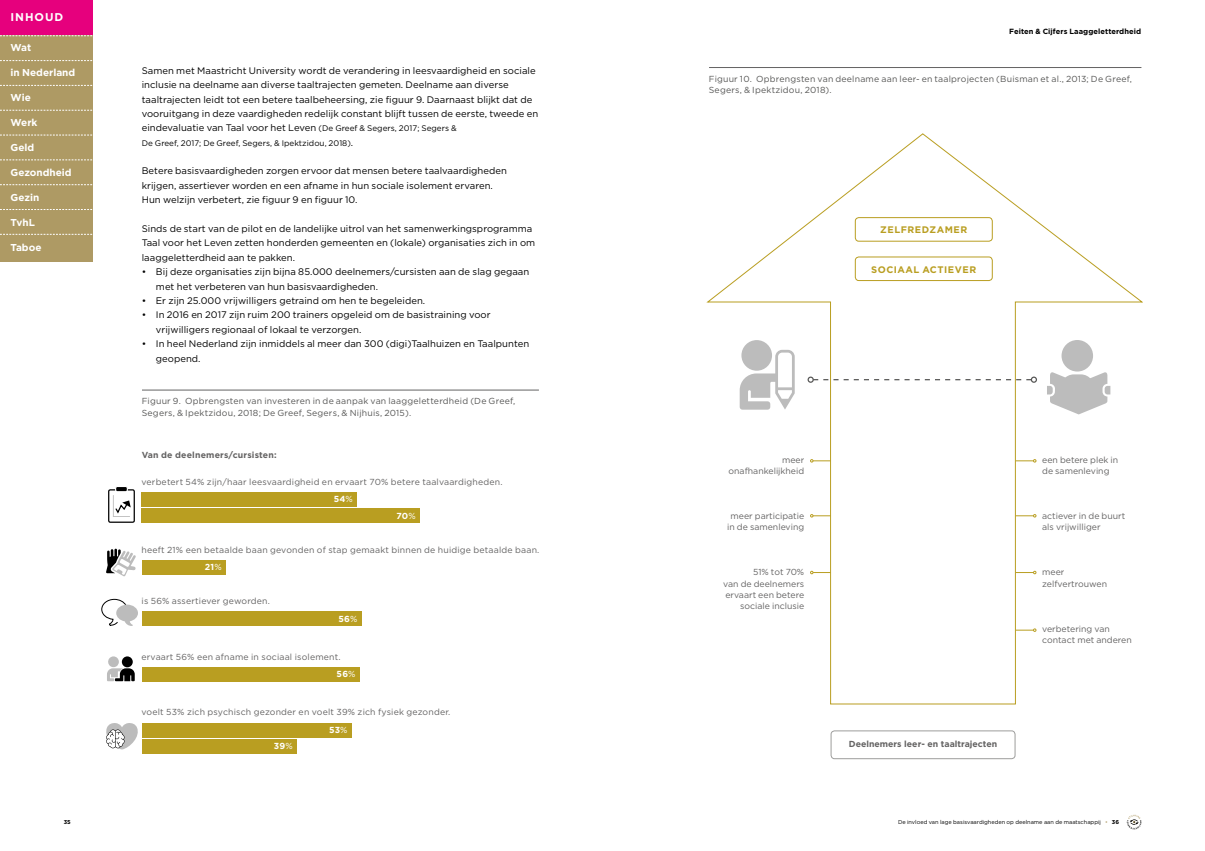
<style>
.page{position:relative;width:1205px;height:851px;background:#fff}
.page>*{position:absolute;margin:0;border:0;box-sizing:border-box;transform-origin:0 0}
.t1{font:700 11.25px "Gotham";letter-spacing:.08em;color:#fff}
.t2{font:700 10px "Gotham";color:#fff}
.t3{font:9.5px/14.4px "Gotham";letter-spacing:.005em;color:#000}
.t4{font:700 9.5px "Gotham";letter-spacing:.055em;color:#b99e21}
.t5{font:8.75px/16.9px "Gotham";letter-spacing:.02em;color:#646363}
.t6{font:8.75px/11.2px "Gotham";letter-spacing:.025em;color:#575756}
.t7{font:8.75px/11.2px "Gotham";color:#646363}
.t8{font:700 8.75px "Gotham";color:#646363}
.t9{font:700 8.75px "Gotham";letter-spacing:.02em;color:#646363}
.t10{font:700 8.75px "Gotham";letter-spacing:.025em;color:#fff}
.t11{font:8.12px "Gotham";letter-spacing:.005em;color:#000}
.t12{font:700 7.5px "Gotham";letter-spacing:.01em;color:#000}
.t13{font:5.62px "Gotham";color:#000}
.t14{font:700 5.62px "Gotham";color:#000}
.s1{font-size:8.12px}
.s2{font-size:9.5px}
.s3{font-weight:400}
.s4{font-weight:700;color:#fff}
.s5{color:#fff}
.s6{color:#ae9a64}
.s7{font-weight:700}
</style>
<div class="page">
<svg style="left:1125px;top:813px;width:18px;height:17px"></svg>
<svg style="left:1127px;top:814px;width:14px;height:15px"></svg>
<div style="left:0;top:0;width:92px;height:35px;background:#e6007d"></div>
<div style="left:0;top:35px;width:92px;height:226px;background:#ae9a64"></div>
<svg style="left:0;top:60px;width:92px;height:1px"></svg>
<svg style="left:0;top:135px;width:92px;height:1px"></svg>
<svg style="left:0;top:209px;width:92px;height:1px"></svg>
<svg style="left:0;top:85px;width:92px;height:1px"></svg>
<svg style="left:0;top:159px;width:92px;height:1px"></svg>
<svg style="left:0;top:234px;width:92px;height:1px"></svg>
<svg style="left:0;top:110px;width:92px;height:1px"></svg>
<svg style="left:0;top:184px;width:92px;height:1px"></svg>
<svg style="left:0;top:35px;width:92px;height:1px"></svg>
<hr style="left:142px;top:390px;width:397px;height:1px;background:#646363">
<div style="left:142px;top:492px;width:215px;height:14px;background:#b99e21"></div>
<div style="left:142px;top:508px;width:278px;height:15px;background:#b99e21"></div>
<div style="left:108px;top:489px;width:27px;height:33px;border:1px solid #000;border-radius:2px"></div>
<div style="left:116px;top:486px;width:11px;height:5px;background:#000;border-radius:2px"></div>
<div style="left:115px;top:486px;width:13px;height:6px;border:1px solid #fff;border-radius:2px"></div>
<svg style="left:113px;top:495px;width:18px;height:22px"></svg>
<div style="left:142px;top:560px;width:84px;height:14px;background:#b99e21"></div>
<svg style="left:106px;top:548px;width:30px;height:28px"></svg>
<div style="left:142px;top:667px;width:217px;height:14px;background:#b99e21"></div>
<svg style="left:107px;top:656px;width:28px;height:25px"></svg>
<div style="left:122px;top:656px;width:11px;height:11px;background:#000;border-radius:50%"></div>
<div style="left:142px;top:611px;width:219px;height:14px;background:#b99e21"></div>
<svg style="left:101px;top:598px;width:37px;height:28px"></svg>
<div style="left:142px;top:723px;width:209px;height:14px;background:#b99e21"></div>
<div style="left:142px;top:739px;width:155px;height:14px;background:#b99e21"></div>
<svg style="left:106px;top:723px;width:32px;height:26px"></svg>
<hr style="left:709px;top:67px;width:432px;height:1px;background:#646363">
<svg style="left:706px;top:133px;width:437px;height:571px"></svg>
<svg style="left:814px;top:379px;width:217px;height:1px"></svg>
<div style="left:807px;top:376px;width:7px;height:7px;border:1px solid #575756;border-radius:50%"></div>
<div style="left:1031px;top:376px;width:6px;height:7px;border:1px solid #575756;border-radius:50%"></div>
<div style="left:741px;top:340px;width:31px;height:30px;background:#bcbcbc;border-radius:50%"></div>
<svg style="left:740px;top:350px;width:55px;height:59px"></svg>
<div style="left:1061px;top:340px;width:32px;height:31px;background:#bcbcbc;border-radius:50%"></div>
<svg style="left:1047px;top:371px;width:63px;height:43px"></svg>
<div style="left:855px;top:256px;width:137px;height:25px;border:1px solid #b99e21;border-radius:4px"></div>
<div style="left:855px;top:217px;width:137px;height:24px;border:1px solid #b99e21;border-radius:4px"></div>
<svg style="left:810px;top:514px;width:21px;height:3px"></svg>
<svg style="left:1015px;top:514px;width:21px;height:3px"></svg>
<svg style="left:810px;top:571px;width:21px;height:3px"></svg>
<svg style="left:1015px;top:571px;width:21px;height:3px"></svg>
<svg style="left:1015px;top:628px;width:21px;height:3px"></svg>
<svg style="left:810px;top:459px;width:21px;height:3px"></svg>
<svg style="left:1015px;top:459px;width:21px;height:3px"></svg>
<div style="left:831px;top:730px;width:184px;height:28px;border:1px solid #9d9d9c;border-radius:4px"></div>
<p class="t1" style="left:11px;top:9px;width:54px">INHOUD</p>
<p class="t2" style="left:11px;top:41px;width:22px">Wat</p>
<p class="t2" style="left:11px;top:66px;width:66px">in Nederland</p>
<p class="t2" style="left:11px;top:91px;width:22px">Wie</p>
<p class="t2" style="left:11px;top:116px;width:28px">Werk</p>
<p class="t2" style="left:11px;top:141px;width:25px">Geld</p>
<p class="t2" style="left:11px;top:166px;width:63px">Gezondheid</p>
<p class="t2" style="left:11px;top:191px;width:30px">Gezin</p>
<p class="t2" style="left:11px;top:216px;width:26px">TvhL</p>
<p class="t2" style="left:11px;top:241px;width:32px">Taboe</p>
<p class="t14" style="left:64px;top:818px;width:9px">35</p>
<p class="t3" style="left:142px;top:63px;width:398px">Samen met Maastricht University wordt de verandering in leesvaardigheid en sociale inclusie na deelname aan diverse taaltrajecten gemeten. Deelname aan diverse taaltrajecten leidt tot een betere taalbeheersing, zie figuur 9. Daarnaast blijkt dat de vooruitgang in deze vaardigheden redelijk constant blijft tussen de eerste, tweede en eindevaluatie van Taal voor het Leven <span class="s1">(De Greef &amp; Segers, 2017; Segers &amp;</span></p>
<p class="t11" style="left:142px;top:138px;width:213px">De Greef, 2017; De Greef, Segers, &amp; Ipektzidou, 2018)<span class="s2">.</span></p>
<p class="t3" style="left:142px;top:164px;width:367px">Betere basisvaardigheden zorgen ervoor dat mensen betere taalvaardigheden krijgen, assertiever worden en een afname in hun sociale isolement ervaren.<br>Hun welzijn verbetert, zie figuur 9 en figuur 10.</p>
<p class="t3" style="left:142px;top:221px;width:395px">Sinds de start van de pilot en de landelijke uitrol van het samenwerkingsprogramma<br>Taal voor het Leven zetten honderden gemeenten en (lokale) organisaties zich in om laaggeletterdheid aan te pakken.</p>
<p class="t3" style="left:156px;top:264px;width:375px;text-indent:-14px">• Bij deze organisaties zijn bijna 85.000 deelnemers/cursisten aan de slag gegaan met het verbeteren van hun basisvaardigheden.</p>
<p class="t3" style="left:142px;top:293px;width:285px">• Er zijn 25.000 vrijwilligers getraind om hen te begeleiden.</p>
<p class="t3" style="left:156px;top:307px;width:336px;text-indent:-14px">• In 2016 en 2017 zijn ruim 200 trainers opgeleid om de basistraining voor vrijwilligers regionaal of lokaal te verzorgen.</p>
<p class="t3" style="left:156px;top:336px;width:375px;text-indent:-14px">• In heel Nederland zijn inmiddels al meer dan 300 (digi)Taalhuizen en Taalpunten geopend.</p>
<p class="t6" style="left:142px;top:395px;width:375px">Figuur 9. Opbrengsten van investeren in de aanpak van laaggeletterdheid (De Greef,<br>Segers, &amp; Ipektzidou, 2018; De Greef, Segers, &amp; Nijhuis, 2015).</p>
<p class="t9" style="left:142px;top:449px;width:136px">Van de deelnemers/cursisten:</p>
<p class="t5" style="left:142px;top:473px;width:362px">verbetert 54% zijn/haar leesvaardigheid en ervaart 70% betere taalvaardigheden.</p>
<p class="t10" style="left:334px;top:493px;width:21px">54<span class="s3">%</span></p>
<p class="t10" style="left:396px;top:510px;width:21px">70<span class="s3">%</span></p>
<p class="t5" style="left:205px;top:541px;width:336px;text-indent:-63px">heeft 21% een betaalde baan gevonden of stap gemaakt binnen de huidige betaalde baan.<br><span class="s4">21</span><span class="s5">%</span></p>
<p class="t5" style="left:142px;top:592px;width:130px">is 56% assertiever geworden.</p>
<p class="t10" style="left:338px;top:613px;width:20px">56<span class="s3">%</span></p>
<p class="t5" style="left:337px;top:648px;width:20px;text-indent:-195px">ervaart 56% een afname in sociaal isolement.<br><span class="s4">56</span><span class="s5">%</span></p>
<p class="t5" style="left:329px;top:703px;width:123px;line-height:17.5px;text-indent:-187px">voelt 53% zich psychisch gezonder en voelt 39% zich fysiek gezonder.<br><span class="s4">53</span><span class="s5">%</span></p>
<p class="t10" style="left:274px;top:740px;width:20px">39<span class="s3">%</span></p>
<p class="t12" style="left:1009px;top:27px;width:133px">Feiten &amp; Cijfers Laaggeletterdheid</p>
<p class="t6" style="left:709px;top:73px;width:425px">Figuur 10. Opbrengsten van deelname aan leer- en taalprojecten (Buisman et al., 2013; De Greef,<br>Segers, &amp; Ipektzidou, 2018).</p>
<p class="t4" style="left:880px;top:223px;width:89px">ZELFREDZAMER</p>
<p class="t4" style="left:871px;top:263px;width:106px">SOCIAAL ACTIEVER</p>
<p class="t7" style="left:728px;top:454px;width:77px;text-align:right">meer onafhankelijkheid</p>
<p class="t7" style="left:727px;top:510px;width:79px;text-align:center">meer participatie in de samenleving</p>
<p class="t7" style="left:723px;top:566px;width:83px;text-align:right">51% tot 70%<br>van de deelnemers ervaart een betere sociale inclusie</p>
<p class="t8" style="left:849px;top:738px;width:150px">Deelnemers leer- en taaltrajecten</p>
<p class="t7" style="left:1042px;top:454px;width:78px">een betere plek in de samenleving</p>
<p class="t7" style="left:1042px;top:510px;width:85px">actiever in de buurt als vrijwilliger</p>
<p class="t7" style="left:1042px;top:566px;width:66px">meer zelfvertrouwen</p>
<p class="t7" style="left:1042px;top:622px;width:91px">verbetering van contact met anderen</p>
<p class="t13" style="left:898px;top:818px;width:222px">De invloed van lage basisvaardigheden op deelname aan de maatschappij <span class="s6">•</span> <span class="s7">36</span></p>
</div>
